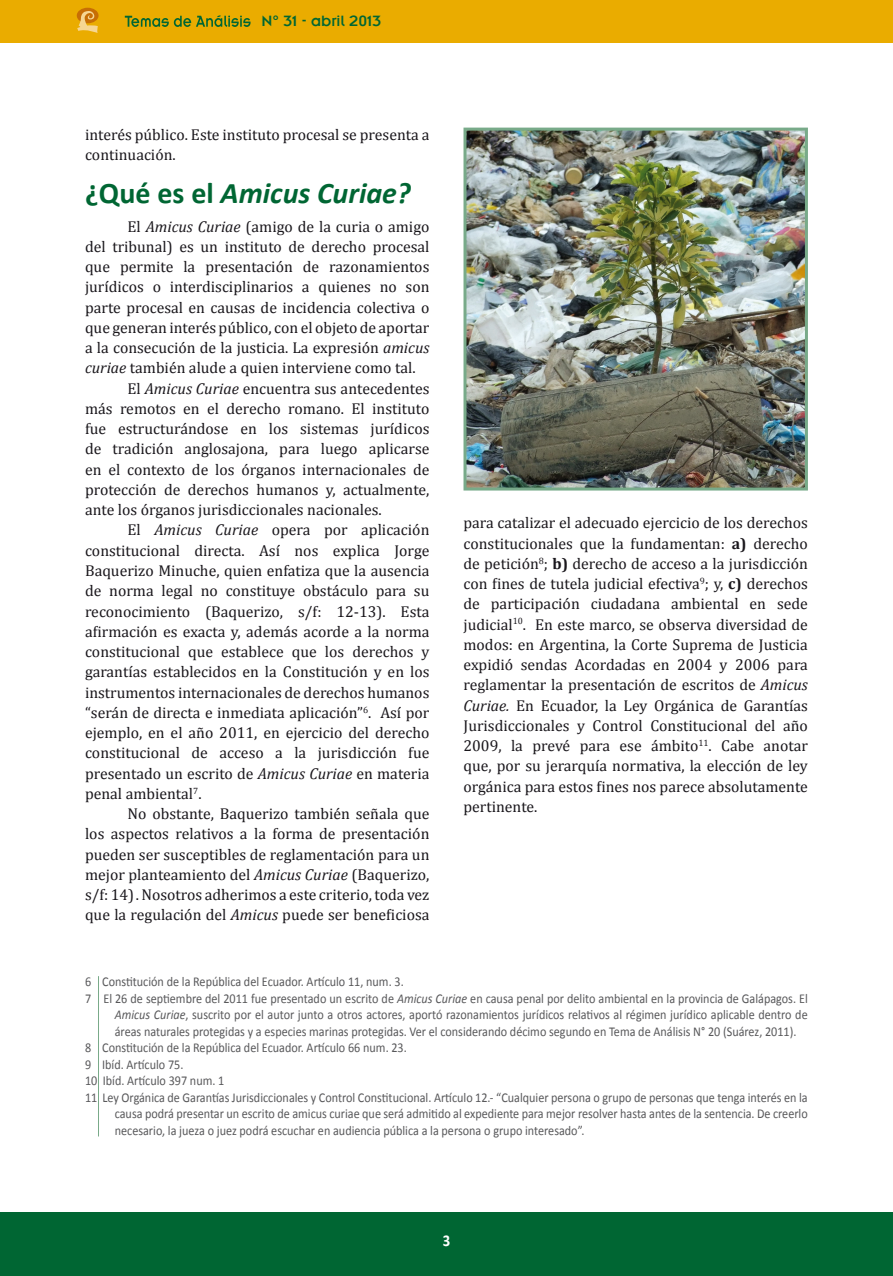
<style>
.page{position:relative;width:893px;height:1276px;background:#fff}
.page>*{position:absolute;margin:0;border:0;box-sizing:border-box;transform-origin:0 0}
.subtitulo{font:italic 700 30px "Calibri";color:#063}
.t1{font:16.5px "Insignia LT";color:#063}
.t2{font:700 16.5px "Calibri";color:#fff;scale:.9 1}
.texto{font:15.75px/20.2px "Cambria";color:#1a171c;text-align:justify}
.pie_de_pagina{font:13.5px/16.5px "Calibri";color:#58585a;text-align:justify;scale:.9 1}
.s1{font-style:normal}
.s2{font-style:italic}
.s3{font-weight:700}
</style>
<div class="page">
<div style="left:0;top:1212px;width:893px;height:64px;background:#063"></div>
<div style="left:0;top:0;width:893px;height:43px;background:#eaac00"></div>
<div style="left:77px;top:8px;width:22px;height:15px;background:#c76e05;border-radius:50%"></div>
<svg style="left:77px;top:10px;width:21px;height:23px"></svg>
<svg style="left:125px;top:15px;width:126px;height:12px"></svg>
<hr style="left:98px;top:976px;width:1px;height:160px;background:#78aa89">
<img style="left:467px;top:132px;width:337px;height:354px">
<div style="left:463px;top:128px;width:345px;height:362px;border:3px solid #78aa89"></div>
<p class="t1" style="left:261px;top:13px;width:121px">N° 31 - abril 2013</p>
<p class="texto" style="left:85px;top:124px;width:346px">interés público. Este instituto procesal se presenta a continuación.</p>
<p class="subtitulo" style="left:85px;top:174px;width:327px"><span class="s1">¿Qué es el</span> Amicus Curiae?</p>
<p class="texto" style="left:85px;top:216px;width:346px;text-indent:43px">El <span class="s2">Amicus Curiae</span> (amigo de la curia o amigo del tribunal) es un instituto de derecho procesal que permite la presentación de razonamientos jurídicos o interdisciplinarios a quienes no son parte procesal en causas de incidencia colectiva o que generan interés público, con el objeto de aportar a la consecución de la justicia. La expresión <span class="s2">amicus curiae</span> también alude a quien interviene como tal.</p>
<p class="texto" style="left:85px;top:378px;width:346px;text-indent:43px">El <span class="s2">Amicus Curiae</span> encuentra sus antecedentes más remotos en el derecho romano. El instituto fue estructurándose en los sistemas jurídicos de tradición anglosajona, para luego aplicarse en el contexto de los órganos internacionales de protección de derechos humanos y, actualmente, ante los órganos jurisdiccionales nacionales.</p>
<p class="texto" style="left:85px;top:520px;width:346px;text-indent:43px">El <span class="s2">Amicus Curiae</span> opera por aplicación constitucional directa. Así nos explica Jorge Baquerizo Minuche, quien enfatiza que la ausencia de norma legal no constituye obstáculo para su reconocimiento (Baquerizo, s/f: 12-13). Esta afirmación es exacta y, además acorde a la norma constitucional que establece que los derechos y garantías establecidos en la Constitución y en los instrumentos internacionales de derechos humanos “serán de directa e inmediata aplicación”<sup>6</sup>. Así por ejemplo, en el año 2011, en ejercicio del derecho constitucional de acceso a la jurisdicción fue presentado un escrito de <span class="s2">Amicus Curiae</span> en materia penal ambiental<sup>7</sup>.</p>
<p class="texto" style="left:85px;top:803px;width:346px;text-indent:43px">No obstante, Baquerizo también señala que los aspectos relativos a la forma de presentación pueden ser susceptibles de reglamentación para un mejor planteamiento del <span class="s2">Amicus Curiae</span> (Baquerizo, s/f: 14). Nosotros adherimos a este criterio, toda vez que la regulación del <span class="s2">Amicus</span> puede ser beneficiosa</p>
<p class="texto" style="left:463px;top:513px;width:346px">para catalizar el adecuado ejercicio de los derechos constitucionales que la fundamentan: <span class="s3">a)</span> derecho de petición<sup>8</sup>; <span class="s3">b)</span> derecho de acceso a la jurisdicción con fines de tutela judicial efectiva<sup>9</sup>; y, <span class="s3">c)</span> derechos de participación ciudadana ambiental en sede judicial<sup>10</sup>. En este marco, se observa diversidad de modos: en Argentina, la Corte Suprema de Justicia expidió sendas Acordadas en 2004 y 2006 para reglamentar la presentación de escritos de <span class="s2">Amicus Curiae.</span> En Ecuador, la Ley Orgánica de Garantías Jurisdiccionales y Control Constitucional del año 2009, la prevé para ese ámbito<sup>11</sup>. Cabe anotar que, por su jerarquía normativa, la elección de ley orgánica para estos fines nos parece absolutamente pertinente.</p>
<p class="pie_de_pagina" style="left:85px;top:973px;width:356px">6 Constitución de la República del Ecuador. Artículo 11, num. 3.</p>
<p class="pie_de_pagina" style="left:115px;top:990px;width:771px;text-indent:-30px">7 El 26 de septiembre del 2011 fue presentado un escrito de <span class="s2">Amicus Curiae</span> en causa penal por delito ambiental en la provincia de Galápagos. El <span class="s2">Amicus Curiae</span>, suscrito por el autor junto a otros actores, aportó razonamientos jurídicos relativos al régimen jurídico aplicable dentro de áreas naturales protegidas y a especies marinas protegidas. Ver el considerando décimo segundo en Tema de Análisis N° 20 (Suárez, 2011).</p>
<p class="pie_de_pagina" style="left:85px;top:1039px;width:359px">8 Constitución de la República del Ecuador. Artículo 66 num. 23.</p>
<p class="pie_de_pagina" style="left:85px;top:1056px;width:111px">9 Ibíd. Artículo 75.</p>
<p class="pie_de_pagina" style="left:85px;top:1072px;width:156px">10 Ibíd. Artículo 397 num. 1</p>
<p class="pie_de_pagina" style="left:115px;top:1089px;width:771px;text-indent:-30px">11 Ley Orgánica de Garantías Jurisdiccionales y Control Constitucional. Artículo 12.- “Cualquier persona o grupo de personas que tenga interés en la causa podrá presentar un escrito de amicus curiae que será admitido al expediente para mejor resolver hasta antes de la sentencia. De creerlo necesario, la jueza o juez podrá escuchar en audiencia pública a la persona o grupo interesado”.</p>
<p class="t2" style="left:443px;top:1229px;width:10px">23</p>
</div>
